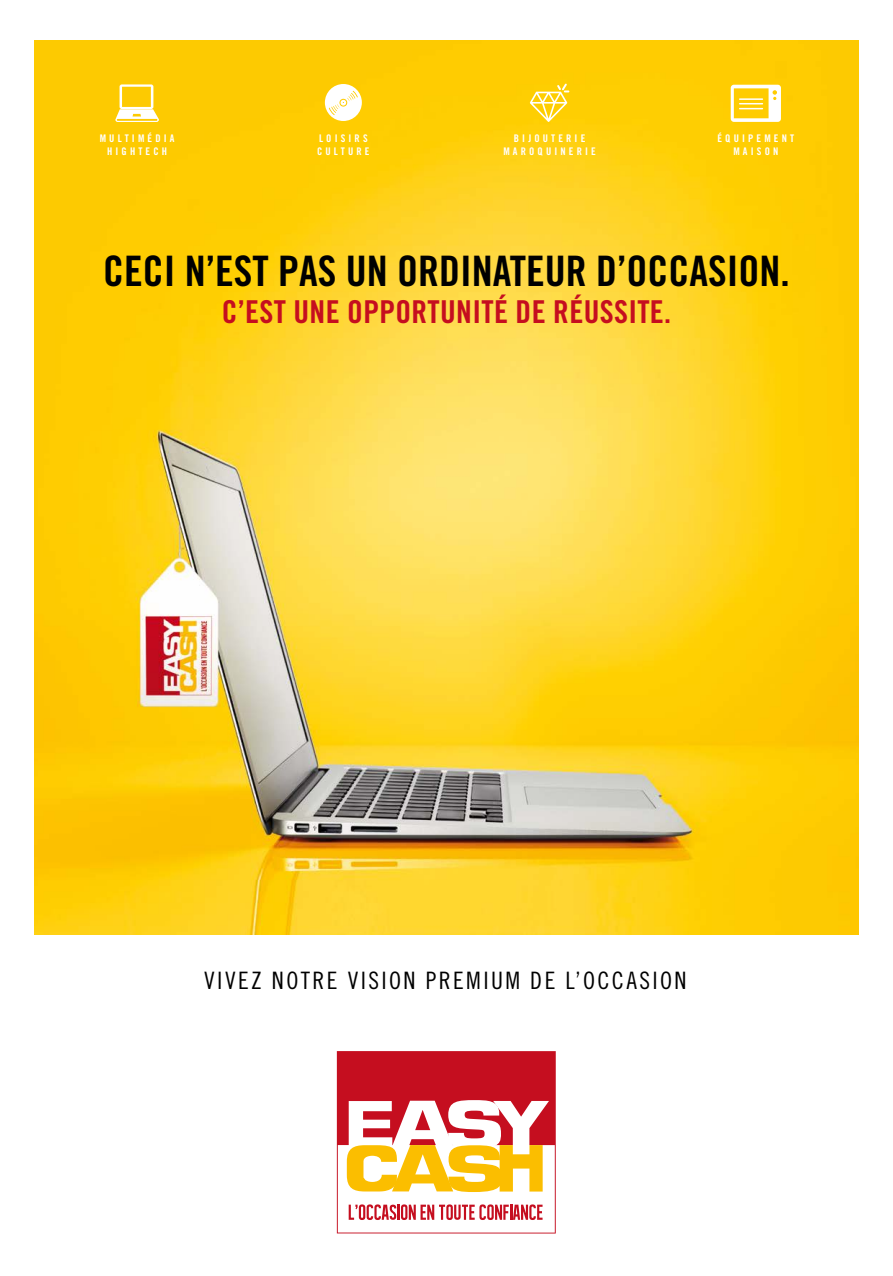
<style>
.page{position:relative;width:893px;height:1276px;background:#fff}
.page>*{position:absolute;margin:0;border:0;box-sizing:border-box;transform-origin:0 0}
.t1{font:42px "Trade Gothic LT Std Bd Cn 20";color:#000}
.t2{font:31.5px "Trade Gothic LT Std Bd Cn 20";letter-spacing:.01em;color:#c50e1f}
.t3{font:24px "Trade Gothic LT Std Cn 18";letter-spacing:.1em;color:#000}
.t4{font:10.5px/12.6px "Trade Gothic LT Std Bd Cn 20";letter-spacing:.3em;color:#fff;text-align:center}
</style>
<div class="page">
<img style="left:34px;top:40px;width:825px;height:894px">
<svg style="left:115px;top:84px;width:44px;height:38px"></svg>
<svg style="left:325px;top:84px;width:37px;height:37px"></svg>
<svg style="left:530px;top:83px;width:39px;height:39px;background:#fed93d"></svg>
<svg style="left:731px;top:85px;width:50px;height:37px"></svg>
<svg style="left:337px;top:1051px;width:219px;height:182px"></svg>
<p class="t4" style="left:100px;top:132px;width:76px">MULTIMÉDIA<br>HIGHTECH</p>
<p class="t4" style="left:317px;top:132px;width:54px;text-align:left">LOISIRS<br>CULTURE</p>
<p class="t4" style="left:503px;top:132px;width:94px">BIJOUTERIE<br>MAROQUINERIE</p>
<p class="t4" style="left:717px;top:132px;width:78px">ÉQUIPEMENT<br>MAISON</p>
<h1 class="t1" style="left:103px;top:245px;width:688px">CECI N’EST PAS UN ORDINATEUR D’OCCASION.</h1>
<h2 class="t2" style="left:222px;top:292px;width:451px">C’EST UNE OPPORTUNITÉ DE RÉUSSITE.</h2>
<h3 class="t3" style="left:204px;top:966px;width:484px">VIVEZ NOTRE VISION PREMIUM DE L’OCCASION</h3>
</div>
